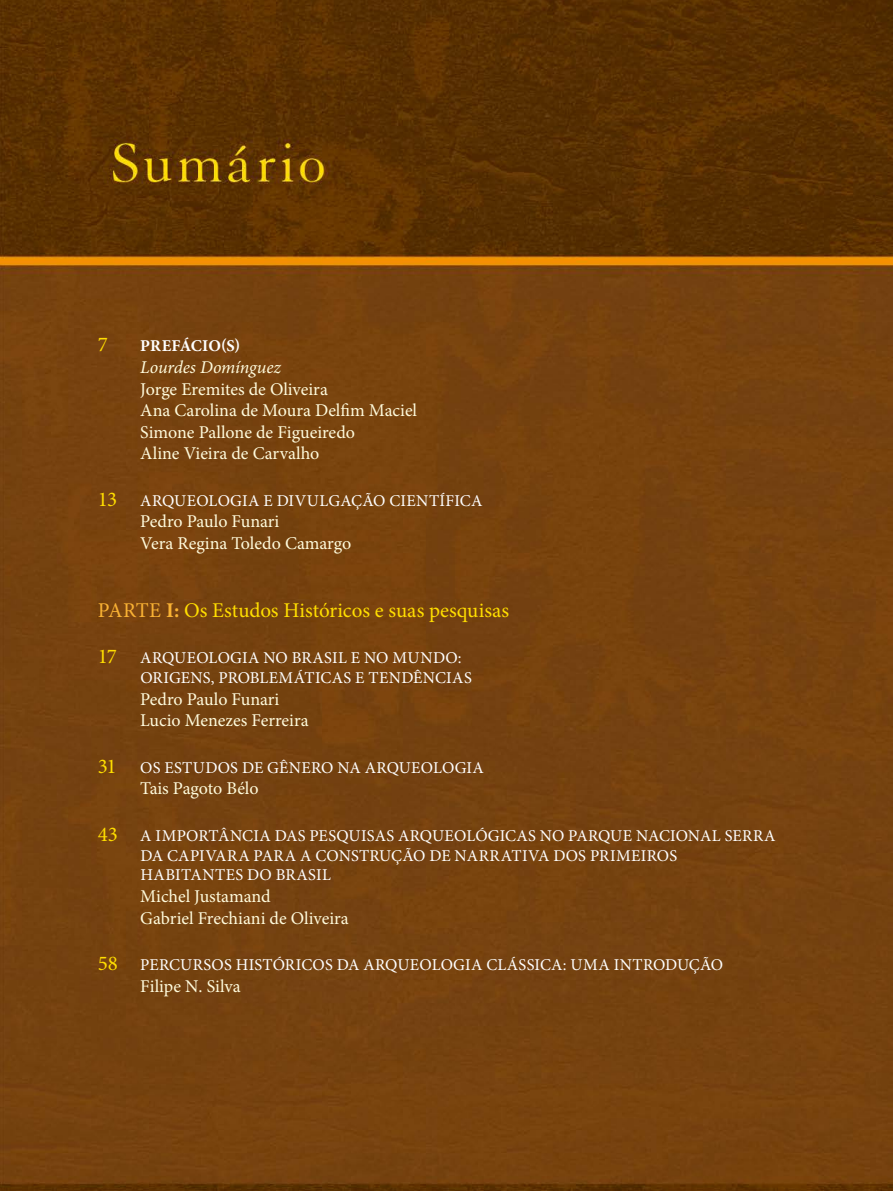
<style>
.page{position:relative;width:893px;height:1191px;background:#fff}
.page>*{position:absolute;margin:0;border:0;box-sizing:border-box;transform-origin:0 0}
.t1{font:21px "Minion Pro";color:#ffde00}
.t2{font:18px "Minion Pro";color:#fffbdc}
.t3{font:italic 18px "Minion Pro";letter-spacing:-.01em;color:#fffbdc}
.t4{font:16.5px/19.8px "Minion Pro";letter-spacing:.015em;color:#fff}
.t5{font:700 16.5px "Minion Pro";letter-spacing:-.005em;color:#fff}
.s1{font-size:21px;color:#ffde00}
.s2{color:#f9b234}
.s3{font-weight:700;color:#f9b234}
</style>
<div class="page">
<img style="left:0;top:0;width:893px;height:1191px">
<p class="t1" style="left:98px;top:330px;width:12px">7</p>
<p class="t5" style="left:140px;top:334px;width:102px">PREFÁCIO(S)</p>
<p class="t3" style="left:140px;top:355px;width:142px">Lourdes Domínguez</p>
<p class="t2" style="left:140px;top:377px;width:189px">Jorge Eremites de Oliveira</p>
<p class="t2" style="left:140px;top:398px;width:278px">Ana Carolina de Moura Delfim Maciel</p>
<p class="t2" style="left:140px;top:420px;width:216px">Simone Pallone de Figueiredo</p>
<p class="t2" style="left:140px;top:441px;width:181px">Aline Vieira de Carvalho</p>
<p class="t4" style="left:98px;top:491px;width:386px"><span class="s1">13</span> ARQUEOLOGIA E DIVULGAÇÃO CIENTÍFICA</p>
<p class="t2" style="left:140px;top:509px;width:141px">Pedro Paulo Funari</p>
<p class="t2" style="left:140px;top:531px;width:212px">Vera Regina Toledo Camargo</p>
<p class="t1" style="left:98px;top:596px;width:413px"><span class="s2">PARTE</span> <span class="s3">I:</span> Os Estudos Históricos e suas pesquisas</p>
<p class="t4" style="left:140px;top:648px;width:333px;text-indent:-43px"><span class="s1">17</span> ARQUEOLOGIA NO BRASIL E NO MUNDO:<br>ORIGENS, PROBLEMÁTICAS E TENDÊNCIAS</p>
<p class="t2" style="left:140px;top:687px;width:141px">Pedro Paulo Funari</p>
<p class="t2" style="left:140px;top:708px;width:170px">Lucio Menezes Ferreira</p>
<p class="t4" style="left:98px;top:757px;width:388px"><span class="s1">31</span> OS ESTUDOS DE GÊNERO NA ARQUEOLOGIA</p>
<p class="t2" style="left:140px;top:776px;width:120px">Tais Pagoto Bélo</p>
<p class="t4" style="left:140px;top:825px;width:637px;text-indent:-43px"><span class="s1">43</span> A IMPORTÂNCIA DAS PESQUISAS ARQUEOLÓGICAS NO PARQUE NACIONAL SERRA<br>DA CAPIVARA PARA A CONSTRUÇÃO DE NARRATIVA DOS PRIMEIROS<br>HABITANTES DO BRASIL</p>
<p class="t2" style="left:140px;top:884px;width:132px">Michel Justamand</p>
<p class="t2" style="left:140px;top:906px;width:210px">Gabriel Frechiani de Oliveira</p>
<p class="t4" style="left:98px;top:955px;width:627px"><span class="s1">58</span> PERCURSOS HISTÓRICOS DA ARQUEOLOGIA CLÁSSICA: UMA INTRODUÇÃO</p>
<p class="t2" style="left:140px;top:974px;width:102px">Filipe N. Silva</p>
</div>
